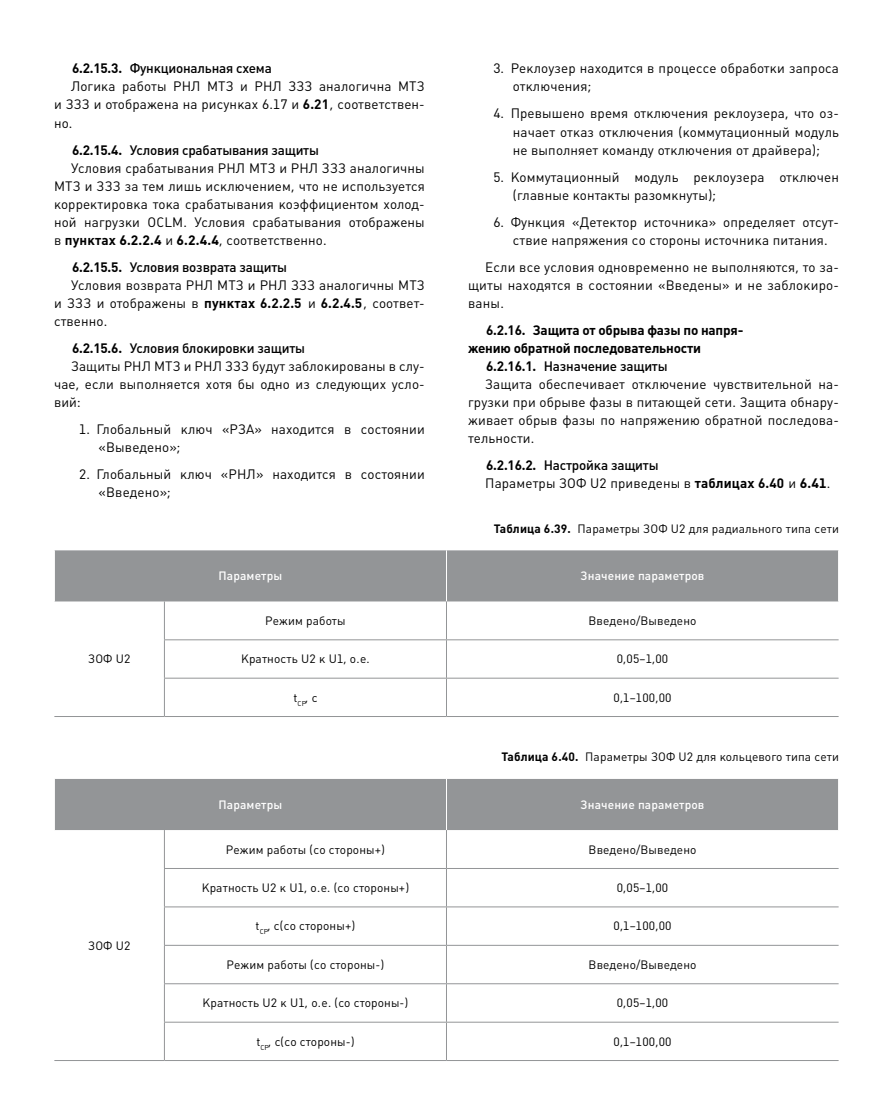
<style>
.page{position:relative;width:893px;height:1115px;background:#fff}
.page>*{position:absolute;margin:0;border:0;box-sizing:border-box;transform-origin:0 0}
.t1{font:13.5px/18px "Plumb";letter-spacing:.01em;color:#000}
.t2{font:500 13.5px "Plumb";letter-spacing:-.015em;color:#000}
.t3{font:700 13.5px "Plumb";letter-spacing:-.015em;color:#000}
.t4{font:700 13.5px "Plumb";letter-spacing:.01em;color:#000}
.t5{font:12px "Plumb";letter-spacing:.01em;color:#000}
.t6{font:500 12px "Plumb";letter-spacing:.01em;color:#fff}
.s1{font-weight:700}
.s2{font-weight:400}
.s3{font-weight:500}
</style>
<div class="page">
<div style="left:55px;top:550px;width:783px;height:51px;background:#939597"></div>
<hr style="left:446px;top:550px;width:1px;height:51px;background:#fff">
<hr style="left:164px;top:601px;width:1px;height:38px;background:#939597">
<hr style="left:446px;top:601px;width:1px;height:38px;background:#939597">
<hr style="left:164px;top:639px;width:282px;height:1px;background:#939597">
<hr style="left:164px;top:640px;width:1px;height:37px;background:#939597">
<hr style="left:446px;top:639px;width:393px;height:1px;background:#939597">
<hr style="left:446px;top:640px;width:1px;height:37px;background:#939597">
<hr style="left:164px;top:677px;width:282px;height:1px;background:#939597">
<hr style="left:164px;top:678px;width:1px;height:38px;background:#939597">
<hr style="left:446px;top:677px;width:393px;height:1px;background:#939597">
<hr style="left:446px;top:678px;width:1px;height:38px;background:#939597">
<hr style="left:54px;top:716px;width:110px;height:1px;background:#939597">
<hr style="left:164px;top:716px;width:282px;height:1px;background:#939597">
<hr style="left:446px;top:716px;width:393px;height:1px;background:#939597">
<div style="left:55px;top:779px;width:783px;height:50px;background:#939597"></div>
<hr style="left:446px;top:778px;width:1px;height:51px;background:#fff">
<hr style="left:164px;top:829px;width:1px;height:38px;background:#939597">
<hr style="left:446px;top:829px;width:1px;height:38px;background:#939597">
<hr style="left:164px;top:867px;width:282px;height:1px;background:#939597">
<hr style="left:164px;top:868px;width:1px;height:38px;background:#939597">
<hr style="left:446px;top:867px;width:393px;height:1px;background:#939597">
<hr style="left:446px;top:868px;width:1px;height:38px;background:#939597">
<hr style="left:164px;top:906px;width:282px;height:1px;background:#939597">
<hr style="left:164px;top:906px;width:1px;height:38px;background:#939597">
<hr style="left:446px;top:906px;width:393px;height:1px;background:#939597">
<hr style="left:446px;top:906px;width:1px;height:38px;background:#939597">
<hr style="left:164px;top:944px;width:282px;height:1px;background:#939597">
<hr style="left:164px;top:945px;width:1px;height:38px;background:#939597">
<hr style="left:446px;top:944px;width:393px;height:1px;background:#939597">
<hr style="left:446px;top:945px;width:1px;height:38px;background:#939597">
<hr style="left:164px;top:983px;width:282px;height:1px;background:#939597">
<hr style="left:164px;top:983px;width:1px;height:38px;background:#939597">
<hr style="left:446px;top:983px;width:393px;height:1px;background:#939597">
<hr style="left:446px;top:983px;width:1px;height:38px;background:#939597">
<hr style="left:164px;top:1021px;width:282px;height:1px;background:#939597">
<hr style="left:164px;top:1022px;width:1px;height:37px;background:#939597">
<hr style="left:446px;top:1021px;width:393px;height:1px;background:#939597">
<hr style="left:446px;top:1022px;width:1px;height:37px;background:#939597">
<hr style="left:54px;top:1059px;width:110px;height:1px;background:#939597">
<hr style="left:164px;top:1059px;width:282px;height:1px;background:#939597">
<hr style="left:446px;top:1059px;width:393px;height:1px;background:#939597">
<p class="t2" style="left:72px;top:60px;width:201px"><span class="s1">6.2.15.3.</span> Функциональная схема</p>
<p class="t1" style="left:71px;top:77px;width:355px">Логика работы РНЛ МТЗ и РНЛ ЗЗЗ аналогична МТЗ</p>
<p class="t1" style="left:54px;top:95px;width:372px">и ЗЗЗ и отображена на рисунках 6.17 и <span class="s1">6.21</span>, соответствен-</p>
<p class="t1" style="left:54px;top:113px;width:18px">но.</p>
<p class="t2" style="left:72px;top:141px;width:248px"><span class="s1">6.2.15.4.</span> Условия срабатывания защиты</p>
<p class="t1" style="left:71px;top:158px;width:355px">Условия срабатывания РНЛ МТЗ и РНЛ ЗЗЗ аналогичны</p>
<p class="t1" style="left:54px;top:176px;width:372px">МТЗ и ЗЗЗ за тем лишь исключением, что не используется</p>
<p class="t1" style="left:54px;top:194px;width:372px">корректировка тока срабатывания коэффициентом холод-</p>
<p class="t1" style="left:54px;top:212px;width:372px">ной нагрузки OCLM. Условия срабатывания отображены</p>
<p class="t4" style="left:54px;top:231px;width:272px"><span class="s2">в</span> пунктах 6.2.2.4 <span class="s2">и</span> 6.2.4.4<span class="s2">, соответственно.</span></p>
<p class="t2" style="left:72px;top:258px;width:217px"><span class="s1">6.2.15.5.</span> Условия возврата защиты</p>
<p class="t1" style="left:71px;top:275px;width:355px">Условия возврата РНЛ МТЗ и РНЛ ЗЗЗ аналогичны МТЗ</p>
<p class="t1" style="left:54px;top:293px;width:372px">и ЗЗЗ и отображены в <span class="s1">пунктах 6.2.2.5</span> и <span class="s1">6.2.4.5</span>, соответ-</p>
<p class="t1" style="left:54px;top:311px;width:53px">ственно.</p>
<p class="t2" style="left:72px;top:339px;width:235px"><span class="s1">6.2.15.6.</span> Условия блокировки защиты</p>
<p class="t1" style="left:71px;top:356px;width:355px">Защиты РНЛ МТЗ и РНЛ ЗЗЗ будут заблокированы в слу-</p>
<p class="t1" style="left:54px;top:374px;width:372px">чае, если выполняется хотя бы одно из следующих усло-</p>
<p class="t1" style="left:54px;top:392px;width:28px">вий:</p>
<p class="t1" style="left:99px;top:419px;width:328px;text-indent:-19px">1. Глобальный ключ «РЗА» находится в состоянии «Выведено»;</p>
<p class="t1" style="left:99px;top:464px;width:328px;text-indent:-19px">2. Глобальный ключ «РНЛ» находится в состоянии «Введено»;</p>
<p class="t1" style="left:513px;top:59px;width:328px;text-indent:-19px">3. Реклоузер находится в процессе обработки запроса отключения;</p>
<p class="t1" style="left:513px;top:104px;width:328px;text-align:justify;text-indent:-20px">4. Превышено время отключения реклоузера, что оз&shy;начает отказ отключения (коммутационный модуль не выполняет команду отключения от драйвера);</p>
<p class="t1" style="left:513px;top:167px;width:328px;text-indent:-19px">5. Коммутационный модуль реклоузера отключен (главные контакты разомкнуты);</p>
<p class="t1" style="left:493px;top:212px;width:347px;text-align:center">6. Функция «Детектор источника» определяет отсут&shy;ствие напряжения со стороны источника питания.</p>
<p class="t1" style="left:468px;top:257px;width:372px;text-align:justify;text-indent:17px">Если все условия одновременно не выполняются, то за&shy;щиты находятся в состоянии «Введены» и не заблокиро&shy;ваны.</p>
<p class="t3" style="left:486px;top:322px;width:259px">6.2.16. Защита от обрыва фазы по напря-</p>
<p class="t3" style="left:468px;top:340px;width:234px">жению обратной последовательности</p>
<p class="t2" style="left:486px;top:357px;width:183px"><span class="s1">6.2.16.1.</span> Назначение защиты</p>
<p class="t1" style="left:485px;top:374px;width:355px">Защита обеспечивает отключение чувствительной на-</p>
<p class="t1" style="left:468px;top:392px;width:372px">грузки при обрыве фазы в питающей сети. Защита обнару-</p>
<p class="t1" style="left:468px;top:410px;width:372px">живает обрыв фазы по напряжению обратной последова-</p>
<p class="t1" style="left:468px;top:428px;width:66px">тельности.</p>
<p class="t1" style="left:485px;top:455px;width:345px"><span class="s1">6.2.16.2.</span> <span class="s3">Настройка защиты<br></span>Параметры ЗОФ U2 приведены в <span class="s1">таблицах 6.40</span> и <span class="s1">6.41</span>.</p>
<p class="t5" style="left:494px;top:521px;width:347px"><span class="s1">Таблица 6.39.</span> Параметры ЗОФ U2 для радиального типа сети</p>
<p class="t5" style="left:88px;top:651px;width:44px">ЗОФ U2</p>
<p class="t5" style="left:88px;top:937px;width:44px">ЗОФ U2</p>
<p class="t6" style="left:219px;top:568px;width:65px">Параметры</p>
<p class="t6" style="left:581px;top:568px;width:125px">Значение параметров</p>
<p class="t5" style="left:265px;top:613px;width:82px">Режим работы</p>
<p class="t5" style="left:589px;top:613px;width:109px">Введено/Выведено</p>
<p class="t5" style="left:241px;top:651px;width:128px">Кратность U2 к U1, о. е.</p>
<p class="t5" style="left:617px;top:651px;width:53px">0,05–1,00</p>
<p class="t5" style="left:293px;top:689px;width:26px">t<sub>СР</sub>, с</p>
<p class="t5" style="left:613px;top:689px;width:59px">0,1–100,00</p>
<p class="t5" style="left:501px;top:749px;width:339px"><span class="s1">Таблица 6.40.</span> Параметры ЗОФ U2 для кольцевого типа сети</p>
<p class="t6" style="left:219px;top:796px;width:65px">Параметры</p>
<p class="t6" style="left:581px;top:796px;width:125px">Значение параметров</p>
<p class="t5" style="left:226px;top:841px;width:161px">Режим работы (со стороны+)</p>
<p class="t5" style="left:589px;top:841px;width:109px">Введено/Выведено</p>
<p class="t5" style="left:202px;top:879px;width:209px">Кратность U2 к U1, о. е. (со стороны+)</p>
<p class="t5" style="left:617px;top:879px;width:53px">0,05–1,00</p>
<p class="t5" style="left:256px;top:918px;width:101px">t<sub>СР</sub>, с(со стороны+)</p>
<p class="t5" style="left:613px;top:918px;width:59px">0,1–100,00</p>
<p class="t5" style="left:227px;top:956px;width:159px">Режим работы (со стороны-)</p>
<p class="t5" style="left:589px;top:956px;width:109px">Введено/Выведено</p>
<p class="t5" style="left:202px;top:995px;width:207px">Кратность U2 к U1, о. е. (со стороны-)</p>
<p class="t5" style="left:617px;top:995px;width:53px">0,05–1,00</p>
<p class="t5" style="left:256px;top:1033px;width:100px">t<sub>СР</sub>, с(со стороны-)</p>
<p class="t5" style="left:614px;top:1033px;width:59px">0,1–100,00</p>
</div>
